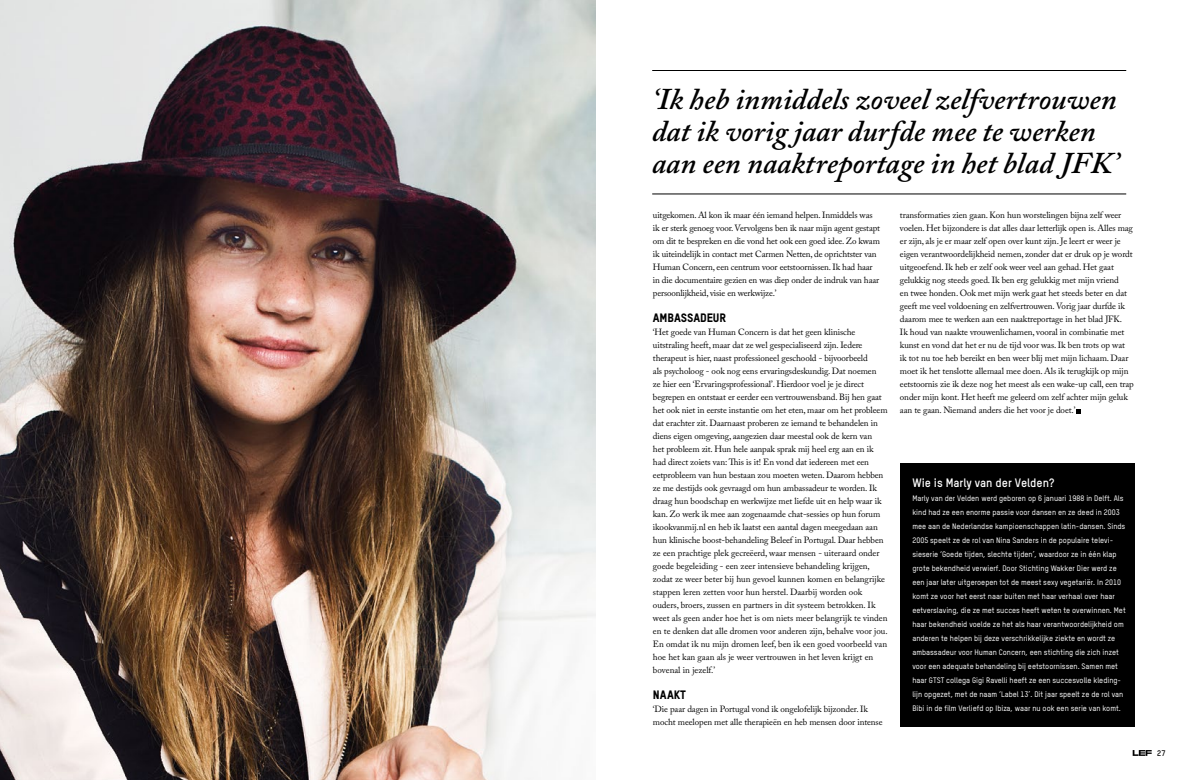
<style>
.page{position:relative;width:1191px;height:780px;background:#fff}
.page>*{position:absolute;margin:0;border:0;box-sizing:border-box;transform-origin:0 0}
.t1{font:italic 600 30px/32px "Adobe Caslon Pro";color:#000}
.t2{font:700 12px "TSTAR";color:#fff}
.t3{font:12px "TSTAR Headline";letter-spacing:-.01em;color:#000}
.t4{font:9px/13px "Adobe Caslon Pro";letter-spacing:-.01em;color:#000}
.t5{font:700 8px "TSTAR";color:#000}
.t6{font:500 7.8px/14px "TSTAR";color:#fff}
</style>
<div class="page">
<svg style="left:1132px;top:750px;width:19px;height:5px"></svg>
<svg style="left:1076px;top:409px;width:4px;height:4px"></svg>
<hr style="left:652px;top:194px;width:474px;height:1px;background:#000">
<hr style="left:652px;top:70px;width:474px;height:1px;background:#000">
<img style="left:0;top:0;width:595px;height:780px">
<div style="left:900px;top:463px;width:234px;height:263px;background:#000"></div>
<h1 class="t1" style="left:652px;top:83px;width:468px">‘Ik heb inmiddels zoveel zelfvertrouwen dat ik vorig jaar durfde mee te werken aan een naaktreportage in het blad JFK’</h1>
<p class="t4" style="left:653px;top:208px;width:229px">uitgekomen. Al kon ik maar één iemand helpen. Inmiddels was ik er sterk genoeg voor. Vervolgens ben ik naar mijn agent gestapt om dit te bespreken en die vond het ook een goed idee. Zo kwam ik uiteindelijk in contact met Carmen Netten, de oprichtster van Human Concern, een centrum voor eetstoornissen. Ik had haar in die documentaire gezien en was diep onder de indruk van haar persoonlijkheid, visie en werkwijze.’</p>
<h2 class="t3" style="left:653px;top:310px;width:75px">AMBASSADEUR</h2>
<p class="t4" style="left:653px;top:325px;width:236px">‘Het goede van Human Concern is dat het geen klinische uitstraling heeft, maar dat ze wel gespecialiseerd zijn. Iedere therapeut is hier, naast professioneel geschoold - bijvoorbeeld<br>als psycholoog - ook nog eens ervaringsdeskundig. Dat noemen<br>ze hier een ‘Ervaringsprofessional’. Hierdoor voel je je direct begrepen en ontstaat er eerder een vertrouwensband. Bij hen gaat het ook niet in eerste instantie om het eten, maar om het probleem dat erachter zit. Daarnaast proberen ze iemand te behandelen in diens eigen omgeving, aangezien daar meestal ook de kern van<br>het probleem zit. Hun hele aanpak sprak mij heel erg aan en ik had direct zoiets van: This is it! En vond dat iedereen met een eetprobleem van hun bestaan zou moeten weten. Daarom hebben ze me destijds ook gevraagd om hun ambassadeur te worden. Ik draag hun boodschap en werkwijze met liefde uit en help waar ik kan. Zo werk ik mee aan zogenaamde chat-sessies op hun forum ikookvanmij.nl en heb ik laatst een aantal dagen meegedaan aan hun klinische boost-behandeling Beleef in Portugal. Daar hebben ze een prachtige plek gecreëerd, waar mensen - uiteraard onder goede begeleiding - een zeer intensieve behandeling krijgen, zodat ze weer beter bij hun gevoel kunnen komen en belangrijke stappen leren zetten voor hun herstel. Daarbij worden ook ouders, broers, zussen en partners in dit systeem betrokken. Ik weet als geen ander hoe het is om niets meer belangrijk te vinden en te denken dat alle dromen voor anderen zijn, behalve voor jou.<br>En omdat ik nu mijn dromen leef, ben ik een goed voorbeeld van hoe het kan gaan als je weer vertrouwen in het leven krijgt en bovenal in jezelf.’</p>
<h2 class="t3" style="left:653px;top:687px;width:34px">NAAKT</h2>
<p class="t4" style="left:653px;top:702px;width:231px">‘Die paar dagen in Portugal vond ik ongelofelijk bijzonder. Ik mocht meelopen met alle therapieën en heb mensen door intense</p>
<p class="t4" style="left:900px;top:208px;width:235px">transformaties zien gaan. Kon hun worstelingen bijna zelf weer voelen. Het bijzondere is dat alles daar letterlijk open is. Alles mag er zijn, als je er maar zelf open over kunt zijn. Je leert er weer je eigen verantwoordelijkheid nemen, zonder dat er druk op je wordt uitgeoefend. Ik heb er zelf ook weer veel aan gehad. Het gaat gelukkig nog steeds goed. Ik ben erg gelukkig met mijn vriend<br>en twee honden. Ook met mijn werk gaat het steeds beter en dat geeft me veel voldoening en zelfvertrouwen. Vorig jaar durfde ik daarom mee te werken aan een naaktreportage in het blad JFK.<br>Ik houd van naakte vrouwenlichamen, vooral in combinatie met kunst en vond dat het er nu de tijd voor was. Ik ben trots op wat ik tot nu toe heb bereikt en ben weer blij met mijn lichaam. Daar moet ik het tenslotte allemaal mee doen. Als ik terugkijk op mijn eetstoornis zie ik deze nog het meest als een wake-up call, een trap onder mijn kont. Het heeft me geleerd om zelf achter mijn geluk aan te gaan. Niemand anders die het voor je doet.’</p>
<h2 class="t2" style="left:912px;top:474px;width:143px">Wie is Marly van der Velden?</h2>
<p class="t6" style="left:912px;top:490px;width:215px">Marly van der Velden werd geboren op 6 januari 1988 in Delft. Als kind had ze een enorme passie voor dansen en ze deed in 2003 mee aan de Nederlandse kampioenschappen latin-dansen. Sinds 2005 speelt ze de rol van Nina Sanders in de populaire televi&shy;sieserie ‘Goede tijden, slechte tijden’, waardoor ze in één klap grote bekendheid verwierf. Door Stichting Wakker Dier werd ze een jaar later uitgeroepen tot de meest sexy vegetariër. In 2010 komt ze voor het eerst naar buiten met haar verhaal over haar eetverslaving, die ze met succes heeft weten te overwinnen. Met haar bekendheid voelde ze het als haar verantwoordelijkheid om anderen te helpen bij deze verschrikkelijke ziekte en wordt ze ambassadeur voor Human Concern, een stichting die zich inzet voor een adequate behandeling bij eetstoornissen. Samen met haar GTST collega Gigi Ravelli heeft ze een succesvolle kleding&shy;lijn opgezet, met de naam ‘Label 13’. Dit jaar speelt ze de rol van Bibi in de film Verliefd op Ibiza, waar nu ook een serie van komt.</p>
<p class="t5" style="left:1157px;top:748px;width:10px">27</p>
</div>
